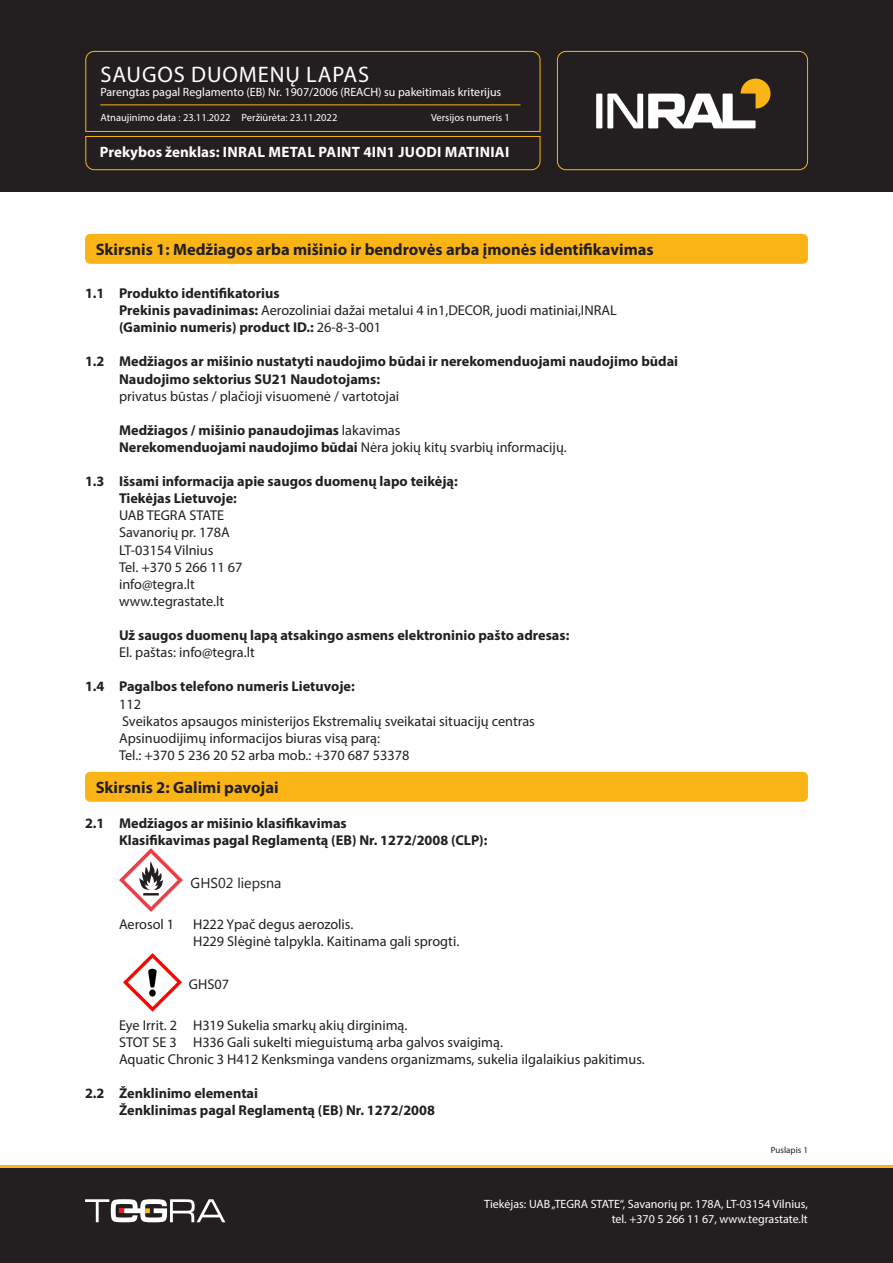
<style>
.page{position:relative;width:893px;height:1263px;background:#fff}
.page>*{position:absolute;margin:0;border:0;box-sizing:border-box;transform-origin:0 0}
.t1{font:22.5px "Myriad Pro";letter-spacing:.04em;color:#fff}
.Skyrius_baltas{font:700 16.5px "Myriad Pro";color:#231f20}
.t2{font:700 15px "Myriad Pro";letter-spacing:.02em;color:#fff}
._1_1_skyrius_Boldas{font:14.25px "Myriad Pro";color:#231f20}
._1_1_skyrius_Boldas-2{font:700 14.25px "Myriad Pro";color:#231f20}
._1_1_skyrius_Boldas-3{font:14.25px "Myanmar Text";color:#231f20}
.t3{font:12px/14.4px "Myriad Pro";color:#fff;text-align:right}
.t4{font:10.5px "Myriad Pro";color:#fff}
.t5{font:9px "Myriad Pro";color:#231f20}
.s1{font-weight:700}
.s2{font-weight:400}
</style>
<div class="page">
<div style="left:0;top:1165px;width:893px;height:98px;background:#231f20"></div>
<div style="left:0;top:0;width:893px;height:191px;background:#231f20"></div>
<svg style="left:85px;top:51px;width:456px;height:119px"></svg>
<div style="left:557px;top:51px;width:251px;height:119px;border:1px solid #fbb416;border-radius:9px"></div>
<hr style="left:100px;top:104px;width:420px;height:1px;background:#fbb416">
<svg style="left:85px;top:1199px;width:140px;height:23px"></svg>
<div style="left:596px;top:94px;width:6px;height:34px;background:#fff"></div>
<svg style="left:607px;top:79px;width:163px;height:49px"></svg>
<hr style="left:0;top:1165px;width:893px;height:2px;background:#fbb416">
<div style="left:85px;top:234px;width:723px;height:30px;background:#fbb416;border-radius:5px"></div>
<svg style="left:119px;top:848px;width:64px;height:64px"></svg>
<img style="left:123px;top:953px;width:59px;height:59px">
<div style="left:85px;top:772px;width:723px;height:30px;background:#fbb416;border-radius:5px"></div>
<h1 class="t1" style="left:101px;top:60px;width:270px">SAUGOS DUOMENŲ LAPAS</h1>
<p class="t3" style="left:100px;top:85px;width:402px">Parengtas pagal Reglamento (EB) Nr. 1907/2006 (REACH) su pakeitimais kriterijus</p>
<p class="t4" style="left:100px;top:111px;width:238px">Atnaujinimo data : 23.11.2022 Peržiūrėta: 23.11.2022</p>
<p class="t4" style="left:431px;top:111px;width:80px">Versijos numeris 1</p>
<p class="t2" style="left:100px;top:143px;width:411px">Prekybos ženklas: INRAL METAL PAINT 4IN1 JUODI MATINIAI</p>
<p class="Skyrius_baltas" style="left:96px;top:239px;width:560px">Skirsnis 1: Medžiagos arba mišinio ir bendrovės arba įmonės identifikavimas</p>
<p class="_1_1_skyrius_Boldas-2" style="left:85px;top:284px;width:196px">1.1 Produkto identifikatorius</p>
<p class="_1_1_skyrius_Boldas" style="left:119px;top:302px;width:499px"><span class="s1">Prekinis pavadinimas:</span> Aerozoliniai dažai metalui 4 in1,DECOR, juodi matiniai,INRAL</p>
<p class="_1_1_skyrius_Boldas-2" style="left:119px;top:318px;width:263px">(Gaminio numeris) product ID.: <span class="s2">26-8-3-001</span></p>
<p class="_1_1_skyrius_Boldas-2" style="left:85px;top:352px;width:595px">1.2 Medžiagos ar mišinio nustatyti naudojimo būdai ir nerekomenduojami naudojimo būdai</p>
<p class="_1_1_skyrius_Boldas-2" style="left:119px;top:369px;width:262px">Naudojimo sektorius SU21 Naudotojams:</p>
<p class="_1_1_skyrius_Boldas" style="left:119px;top:387px;width:282px">privatus būstas / plačioji visuomenė / vartotojai</p>
<p class="_1_1_skyrius_Boldas-2" style="left:119px;top:421px;width:283px">Medžiagos / mišinio panaudojimas <span class="s2">lakavimas</span></p>
<p class="_1_1_skyrius_Boldas" style="left:119px;top:438px;width:449px"><span class="s1">Nerekomenduojami naudojimo būdai</span> Nėra jokių kitų svarbių informacijų.</p>
<p class="_1_1_skyrius_Boldas-2" style="left:85px;top:472px;width:374px">1.3 Išsami informacija apie saugos duomenų lapo teikėją:</p>
<p class="_1_1_skyrius_Boldas-2" style="left:119px;top:489px;width:119px">Tiekėjas Lietuvoje:</p>
<p class="_1_1_skyrius_Boldas" style="left:119px;top:507px;width:107px">UAB TEGRA STATE</p>
<p class="_1_1_skyrius_Boldas" style="left:119px;top:524px;width:112px">Savanorių pr. 178A</p>
<p class="_1_1_skyrius_Boldas" style="left:119px;top:541px;width:96px">LT-03154 Vilnius</p>
<p class="_1_1_skyrius_Boldas" style="left:119px;top:558px;width:125px">Tel. +370 5 266 11 67</p>
<p class="_1_1_skyrius_Boldas" style="left:119px;top:575px;width:77px">info@tegra.lt</p>
<p class="_1_1_skyrius_Boldas" style="left:119px;top:592px;width:107px">www.tegrastate.lt</p>
<p class="_1_1_skyrius_Boldas-2" style="left:119px;top:626px;width:452px">Už saugos duomenų lapą atsakingo asmens elektroninio pašto adresas:</p>
<p class="_1_1_skyrius_Boldas" style="left:119px;top:644px;width:137px">El. paštas: info@tegra.lt</p>
<p class="_1_1_skyrius_Boldas-2" style="left:85px;top:677px;width:271px">1.4 Pagalbos telefono numeris Lietuvoje:</p>
<p class="_1_1_skyrius_Boldas" style="left:119px;top:695px;width:23px">112</p>
<p class="_1_1_skyrius_Boldas" style="left:122px;top:712px;width:414px">Sveikatos apsaugos ministerijos Ekstremalių sveikatai situacijų centras</p>
<p class="_1_1_skyrius_Boldas" style="left:119px;top:729px;width:262px">Apsinuodijimų informacijos biuras visą parą:</p>
<p class="_1_1_skyrius_Boldas" style="left:119px;top:746px;width:292px">Tel.: +370 5 236 20 52 arba mob.: +370 687 53378</p>
<p class="Skyrius_baltas" style="left:96px;top:777px;width:184px">Skirsnis 2: Galimi pavojai</p>
<p class="_1_1_skyrius_Boldas-2" style="left:85px;top:814px;width:263px">2.1 Medžiagos ar mišinio klasifikavimas</p>
<p class="_1_1_skyrius_Boldas-2" style="left:119px;top:831px;width:370px">Klasifikavimas pagal Reglamentą (EB) Nr. 1272/2008 (CLP):</p>
<p class="_1_1_skyrius_Boldas-3" style="left:191px;top:875px;width:92px">GHS02 liepsna</p>
<p class="_1_1_skyrius_Boldas" style="left:119px;top:915px;width:57px">Aerosol 1</p>
<p class="_1_1_skyrius_Boldas" style="left:193px;top:915px;width:162px">H222 Ypač degus aerozolis.</p>
<p class="_1_1_skyrius_Boldas" style="left:193px;top:932px;width:268px">H229 Slėginė talpykla. Kaitinama gali sprogti.</p>
<p class="_1_1_skyrius_Boldas" style="left:189px;top:975px;width:42px">GHS07</p>
<p class="_1_1_skyrius_Boldas" style="left:119px;top:1016px;width:290px">Eye Irrit. 2 H319 Sukelia smarkų akių dirginimą.</p>
<p class="_1_1_skyrius_Boldas" style="left:119px;top:1033px;width:385px">STOT SE 3 H336 Gali sukelti mieguistumą arba galvos svaigimą.</p>
<p class="_1_1_skyrius_Boldas" style="left:119px;top:1050px;width:527px">Aquatic Chronic 3 H412 Kenksminga vandens organizmams, sukelia ilgalaikius pakitimus.</p>
<p class="_1_1_skyrius_Boldas-2" style="left:85px;top:1084px;width:174px">2.2 Ženklinimo elementai</p>
<p class="_1_1_skyrius_Boldas-2" style="left:119px;top:1101px;width:317px">Ženklinimas pagal Reglamentą (EB) Nr. 1272/2008</p>
<p class="t5" style="left:771px;top:1144px;width:38px">Puslapis 1</p>
<p class="t3" style="left:484px;top:1197px;width:325px">Tiekėjas: UAB „TEGRA STATE“, Savanorių pr. 178A, LT-03154 Vilnius, tel. +370 5 266 11 67, www.tegrastate.lt</p>
</div>
